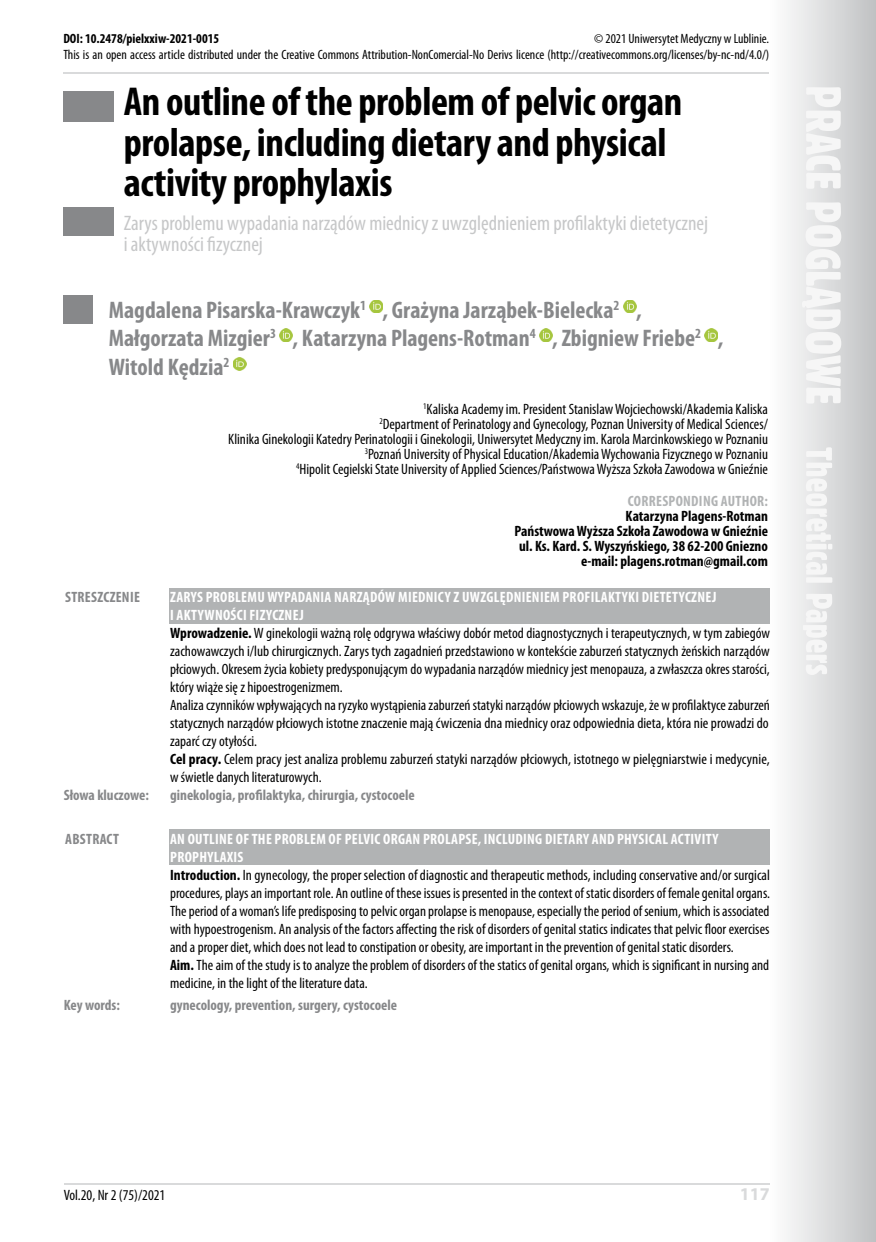
<style>
.page{position:relative;width:876px;height:1242px;background:#fff}
.page>*{position:absolute;margin:0;border:0;box-sizing:border-box;transform-origin:0 0}
.t1{font:700 condensed 40.5px/40.5px "Myriad Pro";letter-spacing:-.01em;color:#000}
.t2{font:700 condensed 24px/28.8px "Myriad Pro";color:#87888a}
.t3{font:condensed 21px/21px "Myriad Pro";color:#c6c7c8}
.t4{font:700 18px "Myriad Pro";color:#d9dadb}
.t5{font:condensed 15px/18px "Myriad Pro";color:#000}
.t6{font:700 condensed 15px/15px "Myriad Pro";color:#000;text-align:right}
.t7{font:700 condensed 15px "Myriad Pro";color:#87888a}
.t8{font:700 condensed 15px "Myriad Pro";letter-spacing:.02em;color:#b1b3b4}
.t9{font:700 condensed 15px "Myriad Pro";letter-spacing:.02em;color:#87888a}
.t10{font:condensed 13.5px/16.2px "Myriad Pro";color:#000;text-align:right}
.t11{font:700 condensed 13.5px "Myriad Pro";color:#000}
.s1{font-weight:700;color:#fff}
.s2{font-weight:700}
</style>
<div class="page">
<div style="left:769px;top:0;width:107px;height:1242px;background:linear-gradient(to right,#fff,#c0c2c3)"></div>
<hr style="left:768px;top:0;width:2px;height:1242px;background:#fff">
<svg style="left:802px;top:87px;width:39px;height:588px"></svg>
<hr style="left:64px;top:1183px;width:706px;height:2px;background:#d9dadb">
<hr style="left:64px;top:72px;width:705px;height:2px;background:#d9dadb">
<div style="left:64px;top:91px;width:50px;height:30px;background:#87888a"></div>
<div style="left:64px;top:208px;width:50px;height:28px;background:#87888a"></div>
<div style="left:64px;top:295px;width:29px;height:28px;background:#87888a"></div>
<div style="left:169px;top:588px;width:601px;height:18px;background:#b1b3b4"></div>
<div style="left:169px;top:605px;width:601px;height:18px;background:#b1b3b4"></div>
<div style="left:169px;top:829px;width:601px;height:18px;background:#b1b3b4"></div>
<div style="left:169px;top:847px;width:601px;height:18px;background:#b1b3b4"></div>
<svg style="left:370px;top:300px;width:13px;height:13px"></svg>
<svg style="left:623px;top:300px;width:13px;height:13px"></svg>
<svg style="left:280px;top:329px;width:13px;height:13px"></svg>
<svg style="left:539px;top:329px;width:13px;height:13px"></svg>
<svg style="left:705px;top:329px;width:13px;height:13px"></svg>
<svg style="left:233px;top:358px;width:13px;height:12px"></svg>
<p class="t10" style="left:63px;top:30px;width:707px">© 2021 Uniwersytet Medyczny w Lublinie.<br>This is an open access article distributed under the Creative Commons Attribution-NonComercial-No Derivs licence (http://creativecommons.org/licenses/by-nc-nd/4.0/)</p>
<p class="t11" style="left:63px;top:30px;width:157px">DOI: 10.2478/pielxxiw-2021-0015</p>
<h1 class="t1" style="left:124px;top:81px;width:560px">An outline of the problem of pelvic organ prolapse, including dietary and physical activity prophylaxis</h1>
<h3 class="t3" style="left:124px;top:212px;width:586px">Zarys problemu wypadania narządów miednicy z uwzględnieniem profilaktyki dietetycznej i aktywności fizycznej</h3>
<h2 class="t2" style="left:109px;top:295px;width:616px">Magdalena Pisarska-Krawczyk<sup>1</sup> , Grażyna Jarząbek-Bielecka<sup>2</sup> ,<br>Małgorzata Mizgier<sup>3</sup> , Katarzyna Plagens-Rotman<sup>4</sup> , Zbigniew Friebe<sup>2</sup> ,<br>Witold Kędzia<sup>2</sup></h2>
<p class="t5" style="left:228px;top:401px;width:541px;line-height:15px;text-align:right"><sup>1</sup>Kaliska Academy im. President Stanislaw Wojciechowski/Akademia Kaliska<br><sup>2</sup>Department of Perinatology and Gynecology, Poznan University of Medical Sciences/<br>Klinika Ginekologii Katedry Perinatologii i Ginekologii, Uniwersytet Medyczny im. Karola Marcinkowskiego w Poznaniu <sup>3</sup>Poznań University of Physical Education/Akademia Wychowania Fizycznego w Poznaniu<br><sup>4</sup>Hipolit Cegielski State University of Applied Sciences/Państwowa Wyższa Szkoła Zawodowa w Gnieźnie</p>
<p class="t8" style="left:628px;top:492px;width:142px">CORRESPONDING AUTHOR:</p>
<p class="t6" style="left:515px;top:508px;width:255px">Katarzyna Plagens-Rotman<br>Państwowa Wyższa Szkoła Zawodowa w Gnieźnie ul. Ks. Kard. S. Wyszyńskiego, 38 62-200 Gniezno e-mail: plagens.rotman@gmail.com</p>
<p class="t9" style="left:65px;top:588px;width:76px">STRESZCZENIE</p>
<p class="t5" style="left:170px;top:588px;width:601px"><span class="s1">ZARYS PROBLEMU WYPADANIA NARZĄDÓW MIEDNICY Z UWZGLĘDNIENIEM PROFILAKTYKI DIETETYCZNEJ<br>I AKTYWNOŚCI FIZYCZNEJ<br></span><span class="s2">Wprowadzenie.</span> W ginekologii ważną rolę odgrywa właściwy dobór metod diagnostycznych i terapeutycznych, w tym zabiegów zachowawczych i/lub chirurgicznych. Zarys tych zagadnień przedstawiono w kontekście zaburzeń statycznych żeńskich narządów płciowych. Okresem życia kobiety predysponującym do wypadania narządów miednicy jest menopauza, a zwłaszcza okres starości, który wiąże się z hipoestrogenizmem.<br>Analiza czynników wpływających na ryzyko wystąpienia zaburzeń statyki narządów płciowych wskazuje, że w profilaktyce zaburzeń statycznych narządów płciowych istotne znaczenie mają ćwiczenia dna miednicy oraz odpowiednia dieta, która nie prowadzi do zaparć czy otyłości.<br><span class="s2">Cel pracy.</span> Celem pracy jest analiza problemu zaburzeń statyki narządów płciowych, istotnego w pielęgniarstwie i medycynie, w świetle danych literaturowych.</p>
<p class="t7" style="left:64px;top:786px;width:87px">Słowa kluczowe:</p>
<p class="t7" style="left:170px;top:786px;width:246px">ginekologia, profilaktyka, chirurgia, cystocoele</p>
<p class="t9" style="left:65px;top:829px;width:55px">ABSTRACT</p>
<p class="t5" style="left:170px;top:829px;width:601px"><span class="s1">AN OUTLINE OF THE PROBLEM OF PELVIC ORGAN PROLAPSE, INCLUDING DIETARY AND PHYSICAL ACTIVITY PROPHYLAXIS<br></span><span class="s2">Introduction.</span> In gynecology, the proper selection of diagnostic and therapeutic methods, including conservative and/or surgical procedures, plays an important role. An outline of these issues is presented in the context of static disorders of female genital organs.<br>The period of a woman’s life predisposing to pelvic organ prolapse is menopause, especially the period of senium, which is associated with hypoestrogenism. An analysis of the factors affecting the risk of disorders of genital statics indicates that pelvic floor exercises and a proper diet, which does not lead to constipation or obesity, are important in the prevention of genital static disorders.<br><span class="s2">Aim.</span> The aim of the study is to analyze the problem of disorders of the statics of genital organs, which is significant in nursing and medicine, in the light of the literature data.</p>
<p class="t7" style="left:64px;top:995px;width:58px">Key words:</p>
<p class="t7" style="left:170px;top:995px;width:229px">gynecology, prevention, surgery, cystocoele</p>
<p class="t5" style="left:64px;top:1186px;width:103px">Vol.20, Nr 2 (75)/2021</p>
<p class="t4" style="left:740px;top:1182px;width:31px">117</p>
</div>
